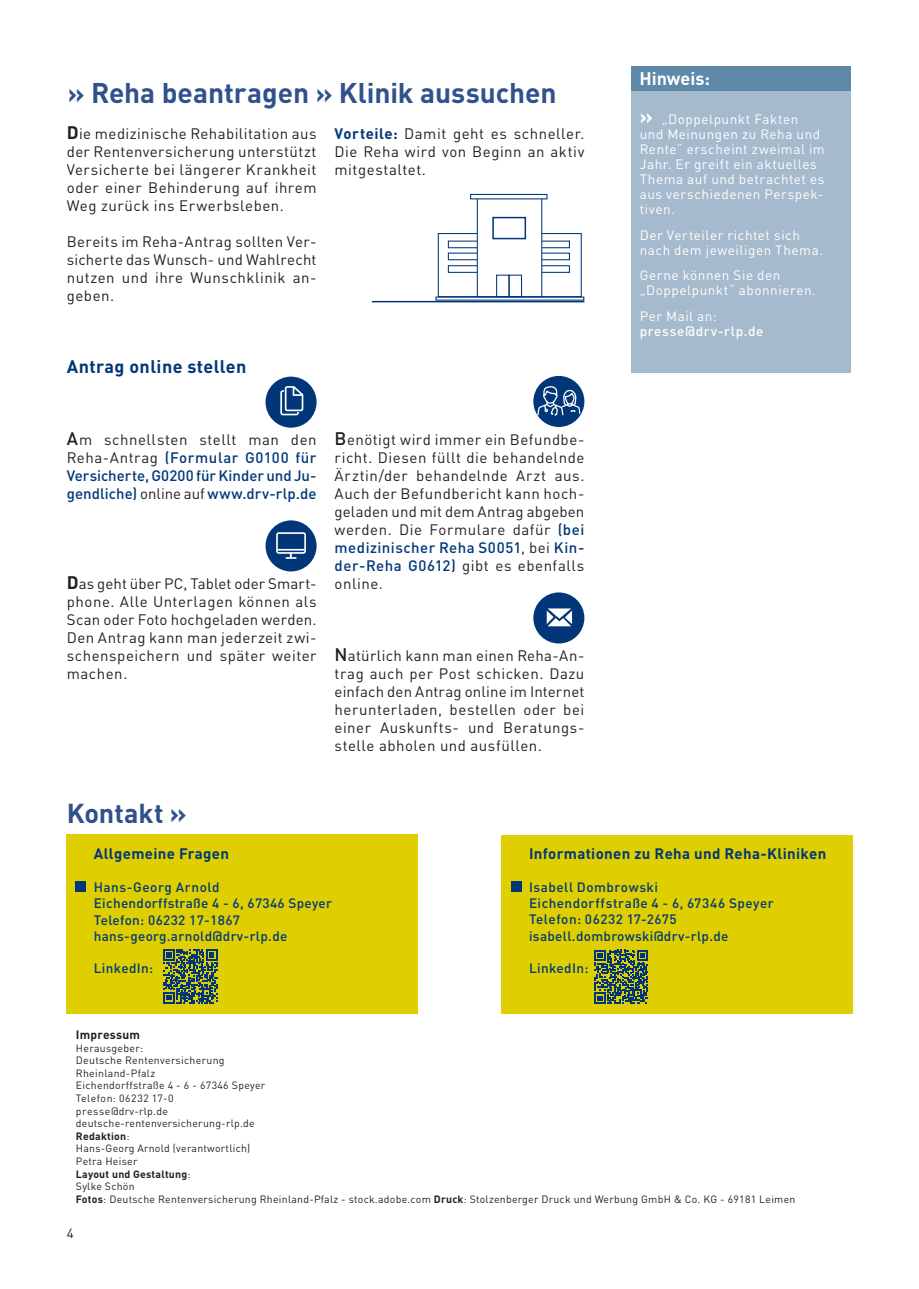
<style>
.page{position:relative;width:919px;height:1289px;background:#fff}
.page>*{position:absolute;margin:0;border:0;box-sizing:border-box;transform-origin:0 0}
.Headline{font:700 28.2px "DIN Pro DR Vp";letter-spacing:-.005em;color:#30518c}
.Subline{font:700 27px "DIN Pro DR Vp";letter-spacing:-.005em;color:#30518c}
.Text{font:700 18px "DIN Pro DR Vp";letter-spacing:.025em;color:#013778}
.t1{font:700 18px "DIN Pro DR Vp";color:#fff}
.Text-2{font:15px/18px "DIN Pro DR Vp";letter-spacing:.035em;color:#231f20;text-align:justify}
.Text-3{font:500 15px/18px "DIN Pro DR Vp";letter-spacing:.005em;color:#013778;text-align:justify}
.Text-4{font:700 15px "DIN Pro DR Vp";letter-spacing:.025em;color:#013778}
.Text-5{font:13.5px/15px "DIN Pro DR Vp";letter-spacing:.04em;color:#fff}
.Text-6{font:500 13.5px/16.2px "DIN Pro DR Vp";letter-spacing:.025em;color:#013778}
.Text-7{font:500 13.5px/15px "DIN Pro DR Vp";letter-spacing:.045em;color:#fff}
.t2{font:13.5px "DIN Pro DR Vp";color:#231f20}
.Text-8{font:700 12px "DIN Pro DR Vp";letter-spacing:.025em;color:#231f20}
.Text-9{font:10.5px/12.6px "DIN Pro DR Vp";letter-spacing:.025em;color:#231f20}
.s1{font-size:27px}
.s2{font-weight:700;font-size:18px}
.s3{font-weight:700;color:#013778}
.s4{font-size:18px;color:#231f20}
.s5{font-weight:400;color:#231f20}
.s6{font-weight:500;font-size:18px}
.s7{font-weight:500;color:#013778}
.s8{font-weight:700;font-size:21px}
.s9{font-weight:400}
.s10{font-weight:700}
</style>
<div class="page">
<div style="left:501px;top:835px;width:351px;height:178px;background:#dfcf01"></div>
<div style="left:67px;top:833px;width:351px;height:180px;background:#dfcf01"></div>
<div style="left:631px;top:85px;width:220px;height:288px;background:#a5bacd"></div>
<div style="left:75px;top:881px;width:10px;height:10px;background:#013778"></div>
<div style="left:631px;top:67px;width:220px;height:24px;background:#5f89a8"></div>
<div style="left:511px;top:881px;width:10px;height:10px;background:#013778"></div>
<div style="left:265px;top:376px;width:51px;height:51px;background:#013778;border-radius:50%"></div>
<svg style="left:280px;top:386px;width:23px;height:29px"></svg>
<div style="left:265px;top:520px;width:51px;height:51px;background:#013778;border-radius:50%"></div>
<svg style="left:276px;top:532px;width:30px;height:27px"></svg>
<div style="left:533px;top:376px;width:51px;height:51px;background:#013778;border-radius:50%"></div>
<svg style="left:536px;top:375px;width:45px;height:41px"></svg>
<div style="left:533px;top:592px;width:51px;height:51px;background:#013778;border-radius:50%"></div>
<svg style="left:546px;top:608px;width:26px;height:18px"></svg>
<div style="left:448px;top:240px;width:122px;height:8px;border:1px solid #013778"></div>
<div style="left:448px;top:252px;width:122px;height:8px;border:1px solid #013778"></div>
<div style="left:448px;top:265px;width:122px;height:8px;border:1px solid #013778"></div>
<div style="left:437px;top:233px;width:144px;height:64px;border:1px solid #013778"></div>
<div style="left:477px;top:195px;width:65px;height:102px;background:#fff;border:1px solid #013778"></div>
<div style="left:496px;top:274px;width:13px;height:23px;border:1px solid #013778"></div>
<div style="left:508px;top:274px;width:14px;height:23px;border:1px solid #013778"></div>
<div style="left:435px;top:296px;width:149px;height:5px;border:1px solid #013778"></div>
<div style="left:492px;top:217px;width:34px;height:22px;border:2px solid #013778"></div>
<svg style="left:470px;top:194px;width:77px;height:5px"></svg>
<hr style="left:372px;top:301px;width:212px;height:1px;background:#013778">
<svg style="left:163px;top:949px;width:54px;height:54px"></svg>
<svg style="left:594px;top:949px;width:54px;height:54px"></svg>
<p class="Headline" style="left:68px;top:74px;width:490px"><span class="s1">»</span> Reha beantragen <span class="s1">»</span> Klinik aussuchen</p>
<p class="Text-2" style="left:67px;top:124px;width:251px"><span class="s2">D</span>ie medizinische Rehabilitation aus der Rentenversicherung unterstützt Versicherte bei längerer Krankheit oder einer Behinderung auf ihrem Weg zurück ins Erwerbsleben.</p>
<p class="Text-2" style="left:334px;top:124px;width:251px"><span class="s3">Vorteile:</span> Damit geht es schneller.<br>Die Reha wird von Beginn an aktiv mitgestaltet.</p>
<p class="Text-2" style="left:67px;top:232px;width:251px">Bereits im Reha-Antrag sollten Ver&shy;sicherte das Wunsch- und Wahlrecht nutzen und ihre Wunschklinik an&shy;geben.</p>
<p class="Text" style="left:67px;top:354px;width:181px">Antrag online stellen</p>
<p class="Text-3" style="left:67px;top:430px;width:251px"><span class="s4">A</span><span class="s5">m schnellsten stellt man den Reha-Antrag</span> (Formular G0100 für Versicherte, G0200 für Kinder und Ju&shy;gendliche) <span class="s5">online auf</span> www.drv-rlp.de</p>
<p class="Text-2" style="left:67px;top:574px;width:251px"><span class="s2">D</span>as geht über PC, Tablet oder Smart&shy;phone. Alle Unterlagen können als Scan oder Foto hochgeladen werden.<br>Den Antrag kann man jederzeit zwi&shy;schenspeichern und später weiter machen.</p>
<p class="Text-2" style="left:334px;top:430px;width:251px"><span class="s6">B</span>enötigt wird immer ein Befundbe&shy;richt. Diesen füllt die behandelnde Ärztin/der behandelnde Arzt aus.<br>Auch der Befundbericht kann hoch&shy;geladen und mit dem Antrag abgeben werden. Die Formulare dafür <span class="s7">(bei medizinischer Reha S0051</span>, bei <span class="s7">Kin&shy;der-Reha G0612)</span> gibt es ebenfalls online.</p>
<p class="Text-2" style="left:334px;top:646px;width:251px"><span class="s6">N</span>atürlich kann man einen Reha-An&shy;trag auch per Post schicken. Dazu einfach den Antrag online im Internet herunterladen, bestellen oder bei einer Auskunfts- und Beratungs&shy;stelle abholen und ausfüllen.</p>
<p class="Subline" style="left:67px;top:795px;width:121px">Kontakt »</p>
<p class="t1" style="left:639px;top:66px;width:72px">Hinweis:</p>
<p class="Text-5" style="left:639px;top:111px;width:186px"><span class="s8">»</span> „Doppelpunkt Fakten und Meinungen zu Reha und<br>Rente“ erscheint zweimal im<br>Jahr. Er greift ein aktuelles<br>Thema auf und betrachtet es aus verschiedenen Perspek&shy;tiven.</p>
<p class="Text-5" style="left:639px;top:227px;width:185px">Der Verteiler richtet sich nach dem jeweiligen Thema.</p>
<p class="Text-5" style="left:639px;top:267px;width:178px">Gerne können Sie den „Doppelpunkt“ abonnieren.</p>
<p class="Text-7" style="left:639px;top:308px;width:125px"><span class="s9">Per Mail an: </span>presse@drv-rlp.de</p>
<p class="Text-4" style="left:94px;top:843px;width:137px">Allgemeine Fragen</p>
<p class="Text-6" style="left:94px;top:878px;width:240px">Hans-Georg Arnold<br>Eichendorffstraße 4 - 6, 67346 Speyer<br>Telefon: 06232 17-1867 hans-georg.arnold@drv-rlp.de</p>
<p class="Text-6" style="left:94px;top:959px;width:61px">LinkedIn:</p>
<p class="Text-4" style="left:529px;top:843px;width:299px">Informationen zu Reha und Reha-Kliniken</p>
<p class="Text-6" style="left:529px;top:878px;width:246px">Isabell Dombrowski<br>Eichendorffstraße 4 - 6, 67346 Speyer<br>Telefon: 06232 17-2675 isabell.dombrowski@drv-rlp.de</p>
<p class="Text-6" style="left:529px;top:959px;width:61px">LinkedIn:</p>
<p class="Text-8" style="left:76px;top:1026px;width:66px">Impressum</p>
<p class="Text-9" style="left:76px;top:1041px;width:721px">Herausgeber:<br>Deutsche Rentenversicherung<br>Rheinland-Pfalz<br>Eichendorffstraße 4 - 6 - 67346 Speyer<br>Telefon: 06232 17-0<br>presse@drv-rlp.de<br>deutsche-rentenversicherung-rlp.de<br><span class="s10">Redaktion</span>:<br>Hans-Georg Arnold (verantwortlich)<br>Petra Heiser<br><span class="s10">Layout und Gestaltung</span>:<br>Sylke Schön<br><span class="s10">Fotos</span>: Deutsche Rentenversicherung Rheinland-Pfalz - stock.adobe.com <span class="s10">Druck</span>: Stolzenberger Druck und Werbung GmbH &amp; Co. KG - 69181 Leimen</p>
<p class="t2" style="left:67px;top:1224px;width:9px">4</p>
</div>
